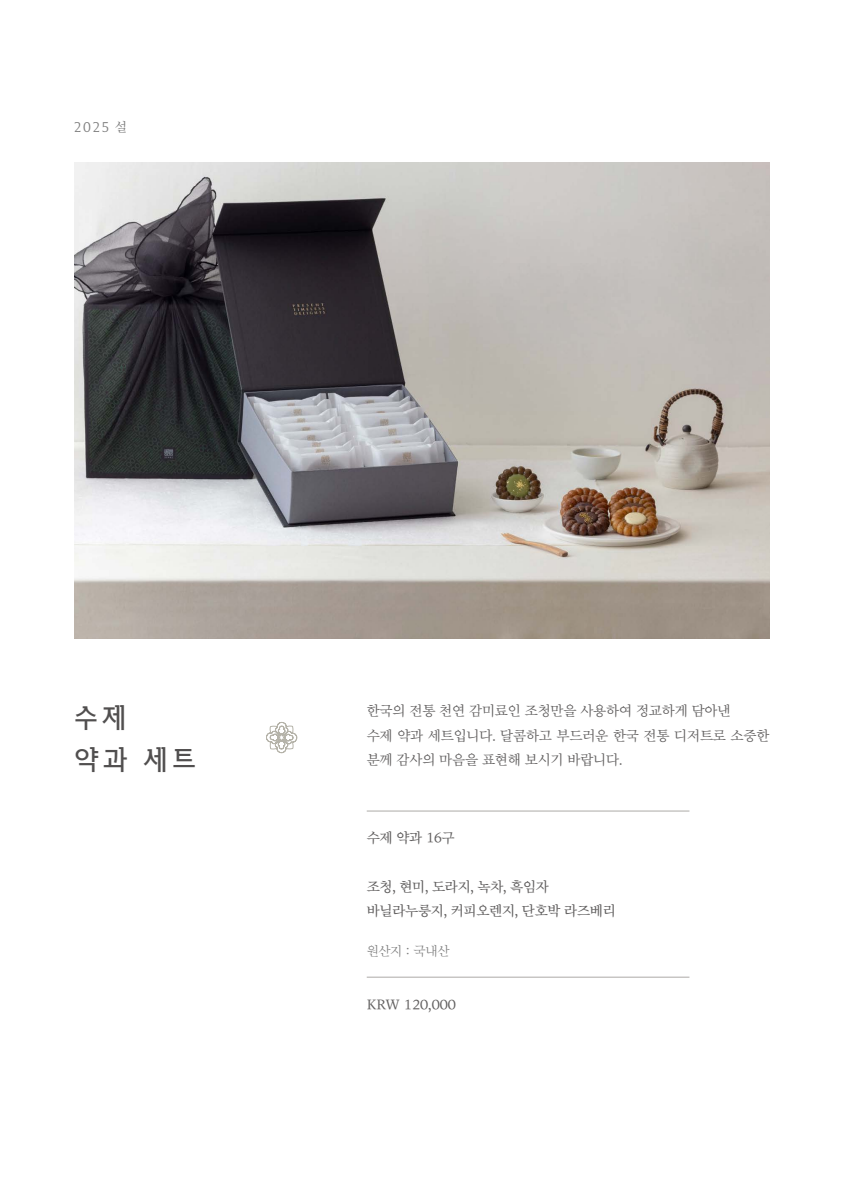
<style>
.page{position:relative;width:844px;height:1191px;background:#fff}
.page>*{position:absolute;margin:0;border:0;box-sizing:border-box;transform-origin:0 0}
.t1{font:28px/42px "SD Book TTF b Md";color:#514f4f}
.t2{font:14px/24.5px "SD Mj Neoa Uni c Rg";letter-spacing:-.02em;color:#615f5f}
.t3{font:14px/24.5px "SD Mj Neoa Uni d Md";letter-spacing:-.025em;color:#615f5f}
.t4{font:14px "SD Mj Neoa Uni d Md";color:#615f5f}
.t5{font:13.12px "SD Mj Neoa Uni b Lt";letter-spacing:-.03em;color:#7d7d7d}
.t6{font:13.12px "Reforma 1969 Blanca";color:#7d7d7d}
.s1{font-family:"SD Myeongjo Neoa c Rg"}
</style>
<div class="page">
<img style="left:74px;top:162px;width:695px;height:476px">
<svg style="left:266px;top:722px;width:31px;height:31px"></svg>
<hr style="left:366px;top:976px;width:323px;height:2px;background:#c0bebc">
<hr style="left:366px;top:810px;width:323px;height:1px;background:#c0bebc">
<p class="t6" style="left:74px;top:120px;width:54px">2025 <span class="s1">설</span></p>
<h1 class="t1" style="left:74px;top:697px;width:123px">수제<br>약과 세트</h1>
<p class="t2" style="left:366px;top:699px;width:404px">한국의 전통 천연 감미료인 조청만을 사용하여 정교하게 담아낸<br>수제 약과 세트입니다. 달콤하고 부드러운 한국 전통 디저트로 소중한 분께 감사의 마음을 표현해 보시기 바랍니다.</p>
<p class="t3" style="left:366px;top:826px;width:89px">수제 약과 16구</p>
<p class="t3" style="left:366px;top:875px;width:251px">조청, 현미, 도라지, 녹차, 흑임자 바닐라누룽지, 커피오렌지, 단호박 라즈베리</p>
<p class="t5" style="left:366px;top:945px;width:85px">원산지 : 국내산</p>
<p class="t4" style="left:366px;top:997px;width:91px">KRW 120,000</p>
</div>
